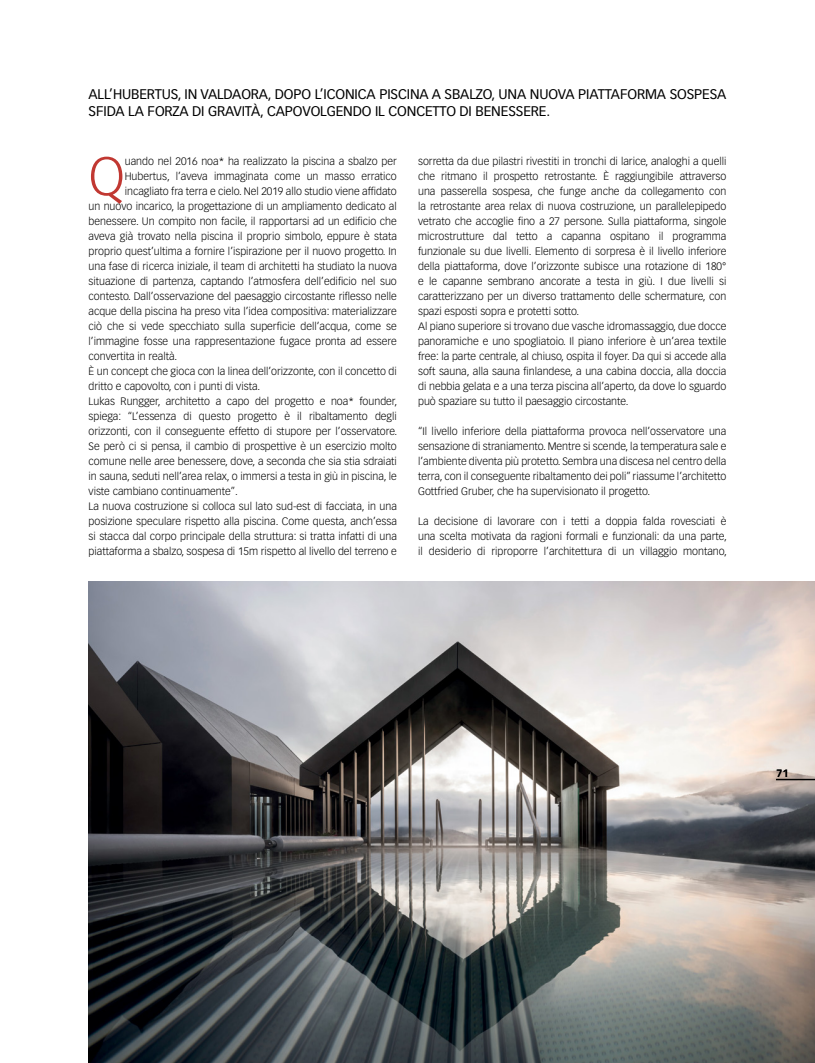
<style>
.page{position:relative;width:815px;height:1063px;background:#fff}
.page>*{position:absolute;margin:0;border:0;box-sizing:border-box;transform-origin:0 0}
.t1{font:300 52.75px "Vectora LT Std";color:#c13832}
.t2{font:13.75px/16.5px "Vectora LT Std";letter-spacing:-.01em;color:#000}
.t3{font:600 11.25px "Titillium";color:#000}
.t4{font:300 10.62px/15px "Vectora LT Std";color:#000;text-align:justify}
</style>
<div class="page">
<img style="left:89px;top:581px;width:726px;height:482px">
<hr style="left:776px;top:779px;width:39px;height:1px;background:#000">
<p class="t2" style="left:89px;top:86px;width:639px">ALL’HUBERTUS, IN VALDAORA, DOPO L’ICONICA PISCINA A SBALZO, UNA NUOVA PIATTAFORMA SOSPESA<br>SFIDA LA FORZA DI GRAVITÀ, CAPOVOLGENDO IL CONCETTO DI BENESSERE.</p>
<p class="t4" style="left:418px;top:154px;width:310px;text-align:left">sorretta da due pilastri rivestiti in tronchi di larice, analoghi a quelli che ritmano il prospetto retrostante. È raggiungibile attraverso una passerella sospesa, che funge anche da collegamento con la retrostante area relax di nuova costruzione, un parallelepipedo vetrato che accoglie fino a 27 persone. Sulla piattaforma, singole microstrutture dal tetto a capanna ospitano il programma funzionale su due livelli. Elemento di sorpresa è il livello inferiore della piattaforma, dove l’orizzonte subisce una rotazione di 180° e le capanne sembrano ancorate a testa in giù. I due livelli si caratterizzano per un diverso trattamento delle schermature, con spazi esposti sopra e protetti sotto.<br>Al piano superiore si trovano due vasche idromassaggio, due docce panoramiche e uno spogliatoio. Il piano inferiore è un’area textile free: la parte centrale, al chiuso, ospita il foyer. Da qui si accede alla soft sauna, alla sauna finlandese, a una cabina doccia, alla doccia di nebbia gelata e a una terza piscina all’aperto, da dove lo sguardo può spaziare su tutto il paesaggio circostante.</p>
<p class="t4" style="left:418px;top:424px;width:310px">“Il livello inferiore della piattaforma provoca nell’osservatore una sensazione di straniamento. Mentre si scende, la temperatura sale e l’ambiente diventa più protetto. Sembra una discesa nel centro della terra, con il conseguente ribaltamento dei poli” riassume l’architetto Gottfried Gruber, che ha supervisionato il progetto.</p>
<p class="t4" style="left:418px;top:514px;width:310px">La decisione di lavorare con i tetti a doppia falda rovesciati è una scelta motivata da ragioni formali e funzionali: da una parte, il desiderio di riproporre l’architettura di un villaggio montano,</p>
<h1 class="t1" style="left:89px;top:146px;width:38px">Q</h1>
<p class="t4" style="left:125px;top:154px;width:274px">uando nel 2016 noa* ha realizzato la piscina a sbalzo per</p>
<p class="t4" style="left:125px;top:169px;width:274px">Hubertus, l’aveva immaginata come un masso erratico</p>
<p class="t4" style="left:125px;top:184px;width:274px">incagliato fra terra e cielo. Nel 2019 allo studio viene affidato</p>
<p class="t4" style="left:89px;top:199px;width:310px">un nuovo incarico, la progettazione di un ampliamento dedicato al</p>
<p class="t4" style="left:89px;top:214px;width:310px">benessere. Un compito non facile, il rapportarsi ad un edificio che</p>
<p class="t4" style="left:89px;top:229px;width:310px">aveva già trovato nella piscina il proprio simbolo, eppure è stata</p>
<p class="t4" style="left:89px;top:244px;width:310px">proprio quest’ultima a fornire l’ispirazione per il nuovo progetto. In</p>
<p class="t4" style="left:89px;top:259px;width:310px">una fase di ricerca iniziale, il team di architetti ha studiato la nuova</p>
<p class="t4" style="left:89px;top:274px;width:310px">situazione di partenza, captando l’atmosfera dell’edificio nel suo</p>
<p class="t4" style="left:89px;top:289px;width:310px">contesto. Dall’osservazione del paesaggio circostante riflesso nelle</p>
<p class="t4" style="left:89px;top:304px;width:310px">acque della piscina ha preso vita l’idea compositiva: materializzare</p>
<p class="t4" style="left:89px;top:319px;width:310px">ciò che si vede specchiato sulla superficie dell’acqua, come se</p>
<p class="t4" style="left:89px;top:334px;width:310px">l’immagine fosse una rappresentazione fugace pronta ad essere</p>
<p class="t4" style="left:89px;top:349px;width:90px">convertita in realtà.</p>
<p class="t4" style="left:89px;top:364px;width:310px">È un concept che gioca con la linea dell’orizzonte, con il concetto di</p>
<p class="t4" style="left:89px;top:379px;width:173px">dritto e capovolto, con i punti di vista.</p>
<p class="t4" style="left:89px;top:394px;width:310px">Lukas Rungger, architetto a capo del progetto e noa* founder,</p>
<p class="t4" style="left:89px;top:409px;width:310px">spiega: “L’essenza di questo progetto è il ribaltamento degli</p>
<p class="t4" style="left:89px;top:424px;width:310px">orizzonti, con il conseguente effetto di stupore per l’osservatore.</p>
<p class="t4" style="left:89px;top:439px;width:310px">Se però ci si pensa, il cambio di prospettive è un esercizio molto</p>
<p class="t4" style="left:89px;top:454px;width:310px">comune nelle aree benessere, dove, a seconda che sia stia sdraiati</p>
<p class="t4" style="left:89px;top:469px;width:310px">in sauna, seduti nell’area relax, o immersi a testa in giù in piscina, le</p>
<p class="t4" style="left:89px;top:484px;width:151px">viste cambiano continuamente”.</p>
<p class="t4" style="left:89px;top:499px;width:310px">La nuova costruzione si colloca sul lato sud-est di facciata, in una</p>
<p class="t4" style="left:89px;top:514px;width:310px">posizione speculare rispetto alla piscina. Come questa, anch’essa</p>
<p class="t4" style="left:89px;top:529px;width:310px">si stacca dal corpo principale della struttura: si tratta infatti di una</p>
<p class="t4" style="left:89px;top:544px;width:310px">piattaforma a sbalzo, sospesa di 15m rispetto al livello del terreno e</p>
<p class="t3" style="left:776px;top:765px;width:14px">71</p>
</div>
